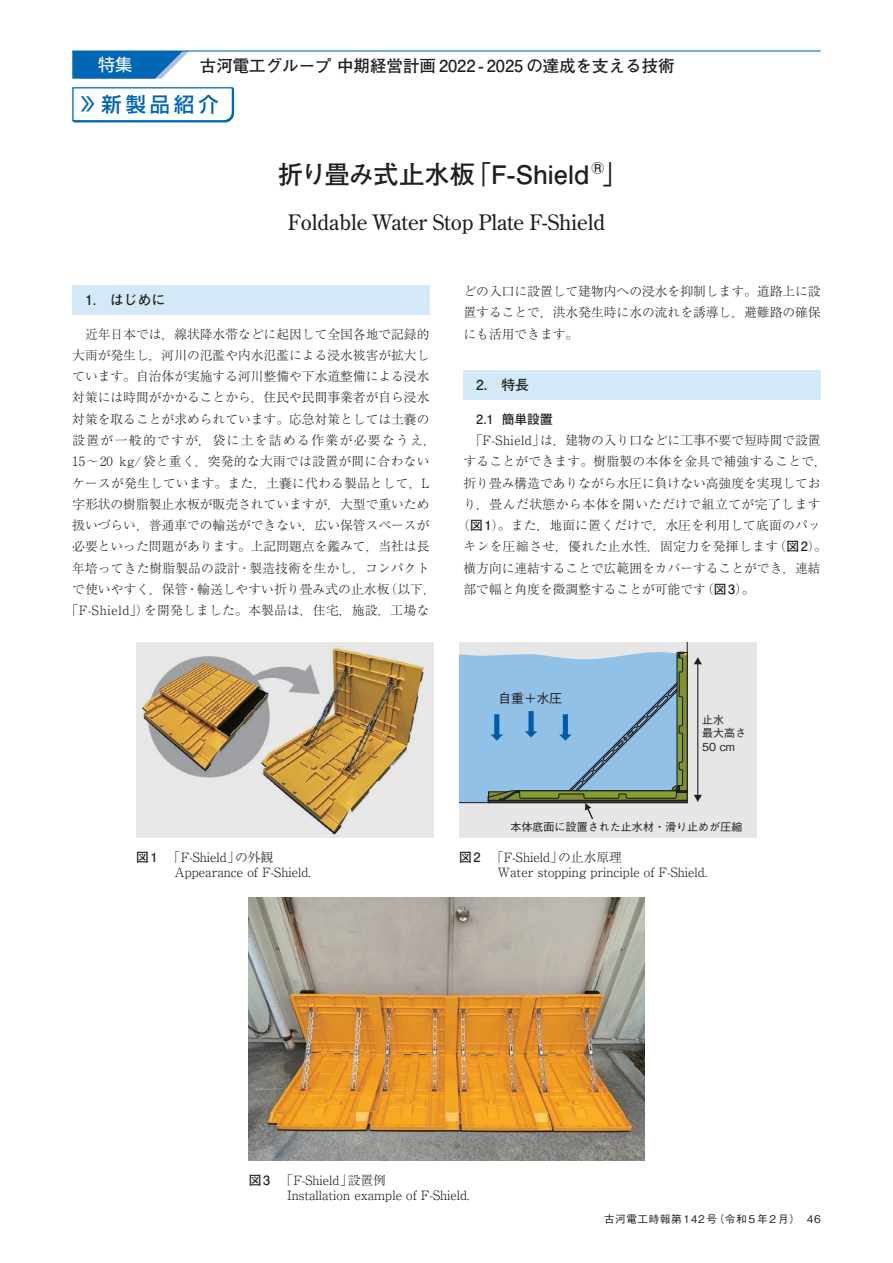
<style>
.page{position:relative;width:893px;height:1263px;background:#fff}
.page>*{position:absolute;margin:0;border:0;box-sizing:border-box;transform-origin:0 0}
.t1{font:700 25.5px "Futo Go B101 Pro";letter-spacing:-.01em;color:#231f20}
.t2{font:21.3px "Century Old Style Std";color:#231f20}
.t3{font:500 20.25px "Shin Go Pro";letter-spacing:.2em;color:#0166b3}
.t4{font:16.95px "Shin Go Pro";color:#fff}
.t5{font:700 16.5px "Futo Go B101 Pro";color:#231f20}
.t6{font:700 13.8px "Futo Go B101 Pro";color:#231f20}
.t7{font:300 12.75px/14.9px "Ryumin Pro";color:#231f20}
.t8{font:300 12.75px "Ryumin Pro";letter-spacing:.02em;color:#231f20}
.t9{font:300 12.75px "Ryumin Pro";letter-spacing:.025em;color:#231f20}
.t10{font:300 12.75px "Ryumin Pro";letter-spacing:.03em;color:#231f20}
.t11{font:300 12.75px "Ryumin Pro";letter-spacing:.04em;color:#231f20}
.t12{font:300 12.75px "Ryumin Pro";letter-spacing:.11em;color:#231f20}
.t13{font:700 12.75px "Futo Go B101 Pro";color:#231f20}
.t14{font:500 12.75px "Gothic BBB Pro";color:#231f20}
.t15{font:500 11.1px/13.6px "Gothic BBB Pro";color:#231f20}
.t16{font:500 10.65px "Gothic BBB Pro";letter-spacing:.05em;color:#231f20}
.s1{font-size:16.2px}
.s2{font-family:"Futo Go B101 Pro";font-weight:700}
</style>
<div class="page">
<div style="left:72px;top:285px;width:357px;height:30px;background:#d4e9f7"></div>
<div style="left:463px;top:370px;width:358px;height:30px;background:#d4e9f7"></div>
<div style="left:459px;top:642px;width:298px;height:196px;background:#e6e6e6"></div>
<hr style="left:697px;top:663px;width:1px;height:133px;background:#231f20">
<svg style="left:694px;top:657px;width:8px;height:7px"></svg>
<svg style="left:694px;top:795px;width:8px;height:7px"></svg>
<svg style="left:459px;top:642px;width:229px;height:178px;background:#95b9cd"></svg>
<img style="left:136px;top:642px;width:298px;height:196px">
<img style="left:249px;top:897px;width:395px;height:264px">
<svg style="left:72px;top:52px;width:116px;height:27px;background:#2a7dbe"></svg>
<hr style="left:72px;top:50px;width:749px;height:2px;background:#0166b3">
<svg style="left:72px;top:87px;width:163px;height:36px"></svg>
<h3 class="t4" style="left:98px;top:50px;width:36px">特集</h3>
<p class="t5" style="left:200px;top:52px;width:476px">古河電工グループ中期経営計画 2022 - 2025 の達成を支える技術</p>
<h3 class="t3" style="left:80px;top:88px;width:140px"><span class="s1">〉〉</span>新製品紹介</h3>
<h1 class="t1" style="left:278px;top:154px;width:352px">折り畳み式止水板「F-Shield<sup>®</sup>」</h1>
<h2 class="t2" style="left:288px;top:209px;width:319px">Foldable Water Stop Plate F-Shield</h2>
<p class="t6" style="left:85px;top:289px;width:82px">1.　はじめに</p>
<p class="t7" style="left:85px;top:325px;width:346px">近年日本では，線状降水帯などに起因して全国各地で記録的</p>
<p class="t7" style="left:72px;top:347px;width:359px">大雨が発生し，河川の氾濫や内水氾濫による浸水被害が拡大し</p>
<p class="t7" style="left:72px;top:368px;width:359px">ています。自治体が実施する河川整備や下水道整備による浸水</p>
<p class="t7" style="left:72px;top:389px;width:359px">対策には時間がかかることから，住民や民間事業者が自ら浸水</p>
<p class="t7" style="left:72px;top:410px;width:359px">対策を取ることが求められています。応急対策としては土嚢の</p>
<p class="t12" style="left:72px;top:430px;width:365px">設置が一般的ですが，袋に土を詰める作業が必要なうえ，</p>
<p class="t9" style="left:72px;top:451px;width:359px">15～20 kg/袋と重く，突発的な大雨では設置が間に合わない</p>
<p class="t7" style="left:72px;top:474px;width:359px">ケースが発生しています。また，土嚢に代わる製品として，L</p>
<p class="t7" style="left:72px;top:496px;width:359px">字形状の樹脂製止水板が販売されていますが，大型で重いため</p>
<p class="t7" style="left:72px;top:517px;width:359px">扱いづらい，普通車での輸送ができない，広い保管スペースが</p>
<p class="t7" style="left:72px;top:538px;width:359px">必要といった問題があります。上記問題点を鑑みて，当社は長</p>
<p class="t7" style="left:72px;top:559px;width:359px">年培ってきた樹脂製品の設計・製造技術を生かし，コンパクト</p>
<p class="t7" style="left:72px;top:581px;width:365px">で使いやすく，保管・輸送しやすい折り畳み式の止水板（以下，</p>
<p class="t8" style="left:66px;top:600px;width:365px">「F-Shield」）を開発しました。本製品は，住宅，施設，工場な</p>
<p class="t7" style="left:174px;top:848px;width:138px;text-indent:-38px"><span class="s2">図1</span> 「F-Shield」の外観<br>Appearance of F-Shield.</p>
<p class="t7" style="left:463px;top:280px;width:359px;line-height:21.3px;text-align:justify">どの入口に設置して建物内への浸水を抑制します。道路上に設置することで，洪水発生時に水の流れを誘導し，避難路の確保にも活用できます。</p>
<p class="t6" style="left:476px;top:374px;width:54px">2.　特長</p>
<p class="t13" style="left:476px;top:409px;width:78px">2.1 簡単設置</p>
<p class="t7" style="left:470px;top:432px;width:352px">「F-Shield」は，建物の入り口などに工事不要で短時間で設置</p>
<p class="t8" style="left:463px;top:451px;width:365px">することができます。樹脂製の本体を金具で補強することで，</p>
<p class="t7" style="left:463px;top:474px;width:359px">折り畳み構造でありながら水圧に負けない高強度を実現してお</p>
<p class="t11" style="left:463px;top:494px;width:359px">り，畳んだ状態から本体を開いただけで組立てが完了します</p>
<p class="t7" style="left:457px;top:517px;width:365px">（<span class="s2">図1</span>）。また，地面に置くだけで，水圧を利用して底面のパッ</p>
<p class="t10" style="left:463px;top:536px;width:365px">キンを圧縮させ，優れた止水性，固定力を発揮します（<span class="s2">図2</span>）。</p>
<p class="t7" style="left:463px;top:559px;width:359px">横方向に連結することで広範囲をカバーすることができ，連結</p>
<p class="t7" style="left:463px;top:581px;width:292px">部で幅と角度を微調整することが可能です（<span class="s2">図3</span>）。</p>
<p class="t14" style="left:499px;top:688px;width:65px">自重＋水圧</p>
<p class="t15" style="left:702px;top:711px;width:46px">止水<br>最大高さ<br>50 cm</p>
<p class="t15" style="left:510px;top:819px;width:234px">本体底面に設置された止水材・滑り止めが圧縮</p>
<p class="t7" style="left:497px;top:848px;width:211px;text-indent:-38px"><span class="s2">図2</span> 「F-Shield」の止水原理<br>Water stopping principle of F-Shield.</p>
<p class="t7" style="left:287px;top:1172px;width:184px;text-indent:-38px"><span class="s2">図3</span> 「F-Shield」設置例<br>Installation example of F-Shield.</p>
<p class="t16" style="left:604px;top:1211px;width:218px">古河電工時報第 142 号（令和 5 年 2 月） 46</p>
</div>
